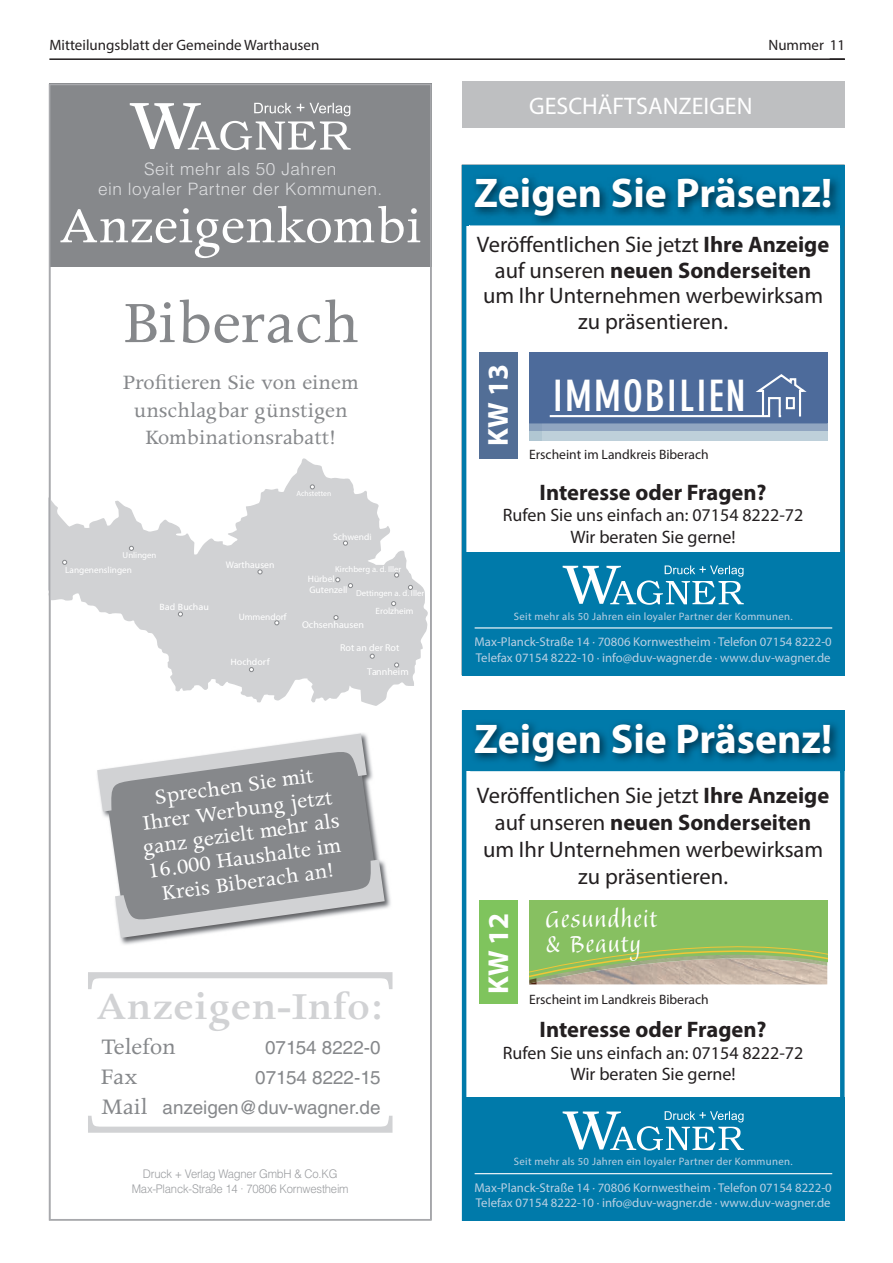
<style>
.page{position:relative;width:893px;height:1263px;background:#fff}
.page>*{position:absolute;margin:0;border:0;box-sizing:border-box;transform-origin:0 0}
.t1{font:66.15px "Apollo MT Std";color:#86888b}
.t2{font:56.4px "Apollo MT Std";color:#fff}
.t3{font:600 43.05px "Apollo MT Std";color:#d1d2d4}
.t4{font:700 condensed 42.6px "DIN Neuzeit Grotesk Std";letter-spacing:.05em;color:#fff}
.t5{font:700 41.7px "Myriad Pro";color:#fff}
.t6{font:31.2px/25.2px "Balzano Std";letter-spacing:.05em;color:#fff}
.t7{font:700 28.95px "Myriad Pro";color:#fff}
.t8{font:25.05px "Apollo MT Std";color:#86888b}
.t9{font:700 24px "Frutiger";color:#fff}
.t10{font:23.4px/24.2px "Apollo MT Std";color:#fff;text-align:center}
.t11{font:22.95px/27.5px "Apollo MT Std";color:#86888b;text-align:center}
.t12{font:22.5px/27px "Myriad Pro";color:#231f20;text-align:center}
.t13{font:700 22.5px "Myriad Pro";color:#231f20}
.t14{font:18.6px/30px "Helvetica LT Std";color:#86888b;text-align:right}
.t15{font:18px/21.6px "Myriad Pro";color:#231f20;text-align:center}
.t16{font:300 17.1px/20.1px "Helvetica LT Std";letter-spacing:.03em;color:#dddee0;text-align:center}
.t17{font:15px "Myriad Pro";color:#231f20}
.t18{font:13.65px "Myriad Pro";color:#231f20}
.t19{font:12.75px/15.3px "Myriad Pro";color:#bad0e3}
.t20{font:300 11.85px/14.9px "Helvetica LT Std";letter-spacing:-.02em;color:#9b9da0;text-align:center;scale:.95 1}
.t21{font:10.8px "Myriad Pro";letter-spacing:.03em;color:#bad0e3}
.t22{font:9.9px "Myriad Pro";color:#fff}
.t23{font:9.6px "Myriad Pro";color:#fff}
.t24{font:9.45px "Myriad Pro";color:#fff}
.t25{font:9.3px "Myriad Pro";color:#fff}
.t26{font:9.15px "Myriad Pro";color:#fff}
.t27{font:8.85px "Frutiger LT Std";color:#fff}
.t28{font:8.7px "Myriad Pro";color:#fff}
.t29{font:8.55px "Myriad Pro";color:#fff}
.t30{font:7.65px "Myriad Pro";color:#fff}
.s1{font-family:"Apollo MT Std";font-size:25.05px}
.s2{font-weight:700}
</style>
<div class="page">
<hr style="left:49px;top:58px;width:796px;height:2px;background:#231f20">
<svg style="left:830px;top:58px;width:15px;height:1px"></svg>
<svg style="left:462px;top:771px;width:383px;height:326px"></svg>
<div style="left:462px;top:1097px;width:383px;height:124px;background:#007aaa"></div>
<div style="left:462px;top:710px;width:383px;height:61px;background:#007aaa"></div>
<svg style="left:563px;top:1111px;width:181px;height:39px"></svg>
<img style="left:470px;top:722px;width:370px;height:51px">
<hr style="left:475px;top:1173px;width:357px;height:1px;background:#fff">
<div style="left:479px;top:900px;width:39px;height:104px;background:#7fc45d"></div>
<svg style="left:529px;top:900px;width:298px;height:84px;background:#99bc70"></svg>
<svg style="left:462px;top:225px;width:383px;height:327px"></svg>
<div style="left:462px;top:552px;width:383px;height:123px;background:#007aaa"></div>
<div style="left:462px;top:165px;width:383px;height:60px;background:#007aaa"></div>
<svg style="left:563px;top:565px;width:181px;height:40px"></svg>
<img style="left:470px;top:225px;width:370px;height:2px">
<img style="left:474px;top:177px;width:365px;height:47px">
<hr style="left:475px;top:627px;width:357px;height:1px;background:#fff">
<div style="left:479px;top:352px;width:39px;height:107px;background:#526e96"></div>
<div style="left:542px;top:431px;width:285px;height:9px;background:#bed0da"></div>
<div style="left:529px;top:352px;width:298px;height:71px;background:#4d6b9b"></div>
<svg style="left:529px;top:374px;width:298px;height:57px"></svg>
<div style="left:786px;top:397px;width:9px;height:12px;border:2px solid #fff"></div>
<div style="left:462px;top:81px;width:383px;height:47px;background:#bebfc1"></div>
<svg style="left:51px;top:458px;width:377px;height:248px;fill:#d1d2d4"></svg>
<svg style="left:62px;top:560px;width:5px;height:5px"></svg>
<svg style="left:129px;top:546px;width:5px;height:5px"></svg>
<svg style="left:258px;top:570px;width:4px;height:4px"></svg>
<svg style="left:275px;top:621px;width:4px;height:4px"></svg>
<svg style="left:178px;top:612px;width:5px;height:4px"></svg>
<svg style="left:249px;top:667px;width:5px;height:5px"></svg>
<svg style="left:310px;top:485px;width:5px;height:4px"></svg>
<svg style="left:343px;top:541px;width:5px;height:4px"></svg>
<svg style="left:335px;top:577px;width:5px;height:5px"></svg>
<svg style="left:348px;top:583px;width:5px;height:5px"></svg>
<svg style="left:334px;top:615px;width:4px;height:5px"></svg>
<svg style="left:370px;top:654px;width:5px;height:4px"></svg>
<svg style="left:394px;top:663px;width:5px;height:4px"></svg>
<svg style="left:391px;top:601px;width:5px;height:5px"></svg>
<svg style="left:394px;top:573px;width:5px;height:4px"></svg>
<svg style="left:408px;top:585px;width:5px;height:5px"></svg>
<div style="left:49px;top:84px;width:383px;height:183px;background:#86888b"></div>
<svg style="left:130px;top:103px;width:221px;height:47px"></svg>
<img style="left:102px;top:737px;width:289px;height:208px">
<svg style="left:104px;top:742px;width:276px;height:193px;background:#97999c"></svg>
<svg style="left:97px;top:733px;width:270px;height:78px"></svg>
<svg style="left:115px;top:859px;width:270px;height:79px"></svg>
<svg style="left:88px;top:972px;width:304px;height:17px"></svg>
<svg style="left:88px;top:1116px;width:304px;height:17px"></svg>
<p class="t17" style="left:49px;top:36px;width:272px">Mitteilungsblatt der Gemeinde Warthausen</p>
<p class="t17" style="left:768px;top:36px;width:78px">Nummer 11</p>
<h3 class="t16" style="left:98px;top:159px;width:286px">Seit mehr als 50 Jahren<br>ein loyaler Partner der Kommunen.</h3>
<h2 class="t2" style="left:59px;top:195px;width:364px">Anzeigenkombi</h2>
<h1 class="t1" style="left:122px;top:287px;width:239px">Biberach</h1>
<h3 class="t11" style="left:123px;top:370px;width:237px">Profitieren Sie von einem unschlagbar günstigen<br>Kombinationsrabatt!</h3>
<p class="t30" style="left:297px;top:489px;width:36px">Achstetten</p>
<p class="t28" style="left:123px;top:549px;width:35px">Unlingen</p>
<p class="t26" style="left:65px;top:564px;width:68px">Langenenslingen</p>
<p class="t27" style="left:159px;top:601px;width:51px">Bad Buchau</p>
<p class="t23" style="left:226px;top:559px;width:50px">Warthausen</p>
<p class="t25" style="left:239px;top:611px;width:50px">Ummendorf</p>
<p class="t27" style="left:230px;top:657px;width:41px">Hochdorf</p>
<p class="t25" style="left:333px;top:531px;width:40px">Schwendi</p>
<p class="t29" style="left:335px;top:564px;width:68px">Kirchberg a. d. Iller</p>
<p class="t29" style="left:356px;top:588px;width:70px">Dettingen a. d. Iller</p>
<p class="t25" style="left:308px;top:573px;width:28px">Hürbel</p>
<p class="t24" style="left:309px;top:584px;width:40px">Gutenzell</p>
<p class="t26" style="left:376px;top:606px;width:40px">Erolzheim</p>
<p class="t22" style="left:302px;top:619px;width:63px">Ochsenhausen</p>
<p class="t22" style="left:340px;top:642px;width:61px">Rot an der Rot</p>
<p class="t22" style="left:367px;top:666px;width:43px">Tannheim</p>
<h3 class="t10" style="left:135px;top:789px;width:200px;rotate:-8deg">Sprechen Sie mit<br>Ihrer Werbung jetzt ganz gezielt mehr als<br>16.000 Haushalte im<br>Kreis Biberach an!</h3>
<h3 class="t3" style="left:96px;top:983px;width:290px">Anzeigen-Info:</h3>
<h3 class="t8" style="left:101px;top:1033px;width:76px">Telefon</h3>
<h3 class="t14" style="left:265px;top:1032px;width:117px">07154 8222-0</h3>
<h3 class="t8" style="left:101px;top:1063px;width:38px">Fax</h3>
<h3 class="t14" style="left:101px;top:1062px;width:281px">07154 8222-15<br><span class="s1">Mail</span> anzeigen@duv-wagner.de</h3>
<p class="t20" style="left:132px;top:1166px;width:230px">Druck + Verlag Wagner GmbH &amp; Co.KG<br>Max-Planck-Straße 14 · 70806 Kornwestheim</p>
<h3 class="t9" style="left:529px;top:91px;width:225px">GESCHÄFTSANZEIGEN</h3>
<h3 class="t5" style="left:474px;top:166px;width:360px">Zeigen Sie Präsenz!</h3>
<h3 class="t12" style="left:477px;top:231px;width:354px;line-height:25.5px">Veröffentlichen Sie jetzt <span class="s2">Ihre Anzeige </span>auf unseren <span class="s2">neuen Sonderseiten </span>um Ihr Unternehmen werbewirksam zu präsentieren.</h3>
<h3 class="t7" style="left:479px;top:446px;width:83px;rotate:-90deg">KW 13</h3>
<h3 class="t4" style="left:553px;top:371px;width:194px">IMMOBILIEN</h3>
<p class="t18" style="left:529px;top:446px;width:181px">Erscheint im Landkreis Biberach</p>
<h3 class="t13" style="left:540px;top:477px;width:229px">Interesse oder Fragen?</h3>
<h3 class="t15" style="left:503px;top:504px;width:302px">Rufen Sie uns einfach an: 07154 8222-72<br>Wir beraten Sie gerne!</h3>
<p class="t21" style="left:514px;top:609px;width:280px">Seit mehr als 50 Jahren ein loyaler Partner der Kommunen.</p>
<p class="t19" style="left:475px;top:634px;width:359px">Max-Planck-Straße 14 · 70806 Kornwestheim · Telefon 07154 8222-0<br>Telefax 07154 8222-10 · info@duv-wagner.de · www.duv-wagner.de</p>
<h3 class="t5" style="left:474px;top:712px;width:360px">Zeigen Sie Präsenz!</h3>
<h3 class="t12" style="left:477px;top:782px;width:354px">Veröffentlichen Sie jetzt <span class="s2">Ihre Anzeige </span>auf unseren <span class="s2">neuen Sonderseiten </span>um Ihr Unternehmen werbewirksam zu präsentieren.</h3>
<h3 class="t7" style="left:480px;top:994px;width:83px;rotate:-90deg">KW 12</h3>
<h3 class="t6" style="left:546px;top:907px;width:113px">Gesundheit &amp; Beauty</h3>
<p class="t18" style="left:529px;top:991px;width:181px">Erscheint im Landkreis Biberach</p>
<h3 class="t13" style="left:540px;top:1015px;width:229px">Interesse oder Fragen?</h3>
<h3 class="t15" style="left:503px;top:1042px;width:302px">Rufen Sie uns einfach an: 07154 8222-72<br>Wir beraten Sie gerne!</h3>
<p class="t21" style="left:514px;top:1155px;width:280px">Seit mehr als 50 Jahren ein loyaler Partner der Kommunen.</p>
<p class="t19" style="left:475px;top:1180px;width:359px">Max-Planck-Straße 14 · 70806 Kornwestheim · Telefon 07154 8222-0<br>Telefax 07154 8222-10 · info@duv-wagner.de · www.duv-wagner.de</p>
</div>
